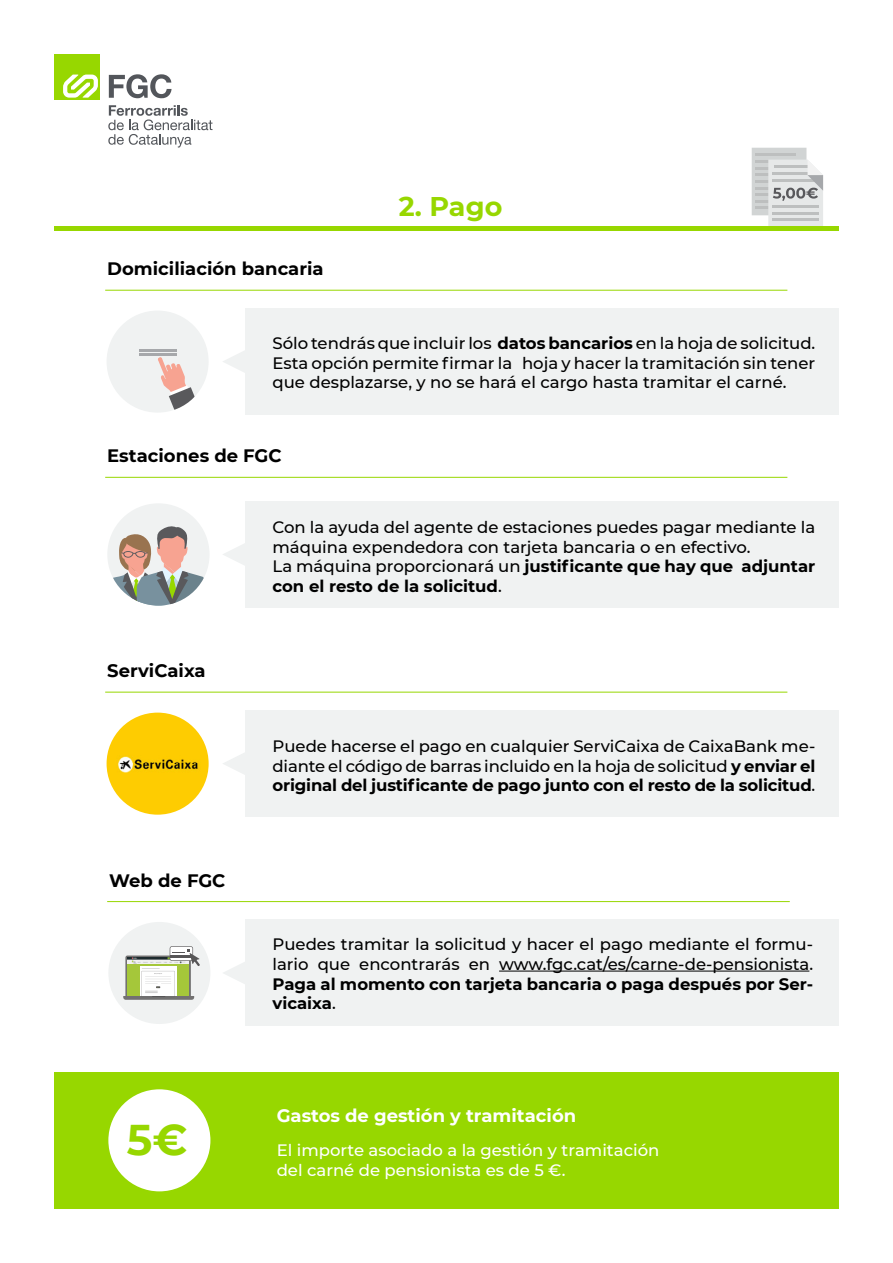
<style>
.page{position:relative;width:893px;height:1263px;background:#fff}
.page>*{position:absolute;margin:0;border:0;box-sizing:border-box;transform-origin:0 0}
.t1{font:700 42.9px "Montserrat";color:#97d700}
.t2{font:700 27px "Montserrat";color:#97d700}
.t3{font:700 18px "Montserrat";color:#000}
.t4{font:700 18px "Montserrat";color:#fff}
.t5{font:500 16.5px/19.8px "Montserrat";color:#000;text-align:justify}
.t6{font:500 16.5px/19.8px "Montserrat";color:#fff}
.t7{font:700 16.5px/19.8px "Montserrat";color:#000}
.s1{font-weight:700}
.s2{font-weight:500}
</style>
<div class="page">
<div style="left:107px;top:503px;width:103px;height:102px;background:#f0f2f2;border-radius:50%"></div>
<svg style="left:107px;top:526px;width:101px;height:79px"></svg>
<svg style="left:752px;top:148px;width:71px;height:78px"></svg>
<div style="left:107px;top:311px;width:102px;height:102px;background:#f0f2f2;border-radius:50%"></div>
<svg style="left:158px;top:357px;width:42px;height:53px"></svg>
<hr style="left:139px;top:354px;width:38px;height:2px;background:#a6a8ab">
<hr style="left:139px;top:350px;width:38px;height:2px;background:#a6a8ab">
<hr style="left:105px;top:290px;width:682px;height:1px;background:#97d700">
<hr style="left:105px;top:477px;width:682px;height:1px;background:#97d700">
<hr style="left:105px;top:692px;width:682px;height:1px;background:#97d700">
<div style="left:246px;top:308px;width:593px;height:107px;background:#f0f2f2"></div>
<div style="left:54px;top:1072px;width:785px;height:136px;background:#97d700"></div>
<div style="left:246px;top:501px;width:593px;height:107px;background:#f0f2f2"></div>
<div style="left:246px;top:710px;width:593px;height:107px;background:#f0f2f2"></div>
<div style="left:108px;top:1089px;width:102px;height:102px;background:#fff;border-radius:50%"></div>
<svg style="left:223px;top:350px;width:23px;height:23px"></svg>
<svg style="left:223px;top:543px;width:23px;height:23px"></svg>
<svg style="left:223px;top:752px;width:23px;height:23px"></svg>
<div style="left:107px;top:713px;width:102px;height:102px;background:#fecc01;border-radius:50%"></div>
<img style="left:118px;top:756px;width:80px;height:17px">
<div style="left:54px;top:226px;width:785px;height:5px;background:#97d700"></div>
<div style="left:54px;top:54px;width:46px;height:46px;background:#97d700"></div>
<svg style="left:63px;top:75px;width:35px;height:23px"></svg>
<svg style="left:109px;top:74px;width:63px;height:24px"></svg>
<svg style="left:108px;top:105px;width:104px;height:43px"></svg>
<hr style="left:107px;top:901px;width:683px;height:1px;background:#97d700">
<div style="left:246px;top:920px;width:593px;height:106px;background:#f0f2f2"></div>
<hr style="left:499px;top:971px;width:310px;height:1px;background:#000">
<div style="left:108px;top:922px;width:102px;height:102px;background:#f0f2f2;border-radius:50%"></div>
<svg style="left:223px;top:961px;width:23px;height:24px"></svg>
<svg style="left:123px;top:946px;width:77px;height:54px"></svg>
<p class="t3" style="left:107px;top:256px;width:218px">Domiciliación bancaria</p>
<h2 class="t2" style="left:399px;top:187px;width:105px">2. Pago</h2>
<p class="t5" style="left:272px;top:332px;width:544px">Sólo tendrás que incluir los <span class="s1">datos bancarios</span> en la hoja de solicitud.<br>Esta opción permite firmar la hoja y hacer la tramitación sin tener que desplazarse, y no se hará el cargo hasta tramitar el carné.</p>
<p class="t3" style="left:107px;top:443px;width:176px">Estaciones de FGC</p>
<p class="t3" style="left:107px;top:658px;width:100px">ServiCaixa</p>
<p class="t3" style="left:109px;top:867px;width:118px">Web de FGC</p>
<h1 class="t1" style="left:127px;top:1108px;width:62px">5€</h1>
<p class="t5" style="left:272px;top:516px;width:544px;text-align:left">Con la ayuda del agente de estaciones puedes pagar mediante la máquina expendedora con tarjeta bancaria o en efectivo.<br>La máquina proporcionará un <span class="s1">justificante que hay que adjuntar con el resto de la solicitud</span>.</p>
<p class="t5" style="left:272px;top:735px;width:544px">Puede hacerse el pago en cualquier ServiCaixa de CaixaBank me&shy;diante el código de barras incluido en la hoja de solicitud <span class="s1">y enviar el original del justificante de pago junto con el resto de la solicitud</span>.</p>
<p class="t5" style="left:272px;top:933px;width:542px">Puedes tramitar la solicitud y hacer el pago mediante el formu&shy;lario que encontrarás en www.fgc.cat/es/carne-de-pensionista.</p>
<p class="t7" style="left:272px;top:973px;width:542px">Paga al momento con tarjeta bancaria o paga después por Ser&shy;vicaixa<span class="s2">.</span></p>
<p class="t4" style="left:277px;top:1103px;width:301px">Gastos de gestión y tramitación</p>
<p class="t6" style="left:277px;top:1139px;width:384px">El importe asociado a la gestión y tramitación del carné de pensionista es de 5 €.</p>
</div>
